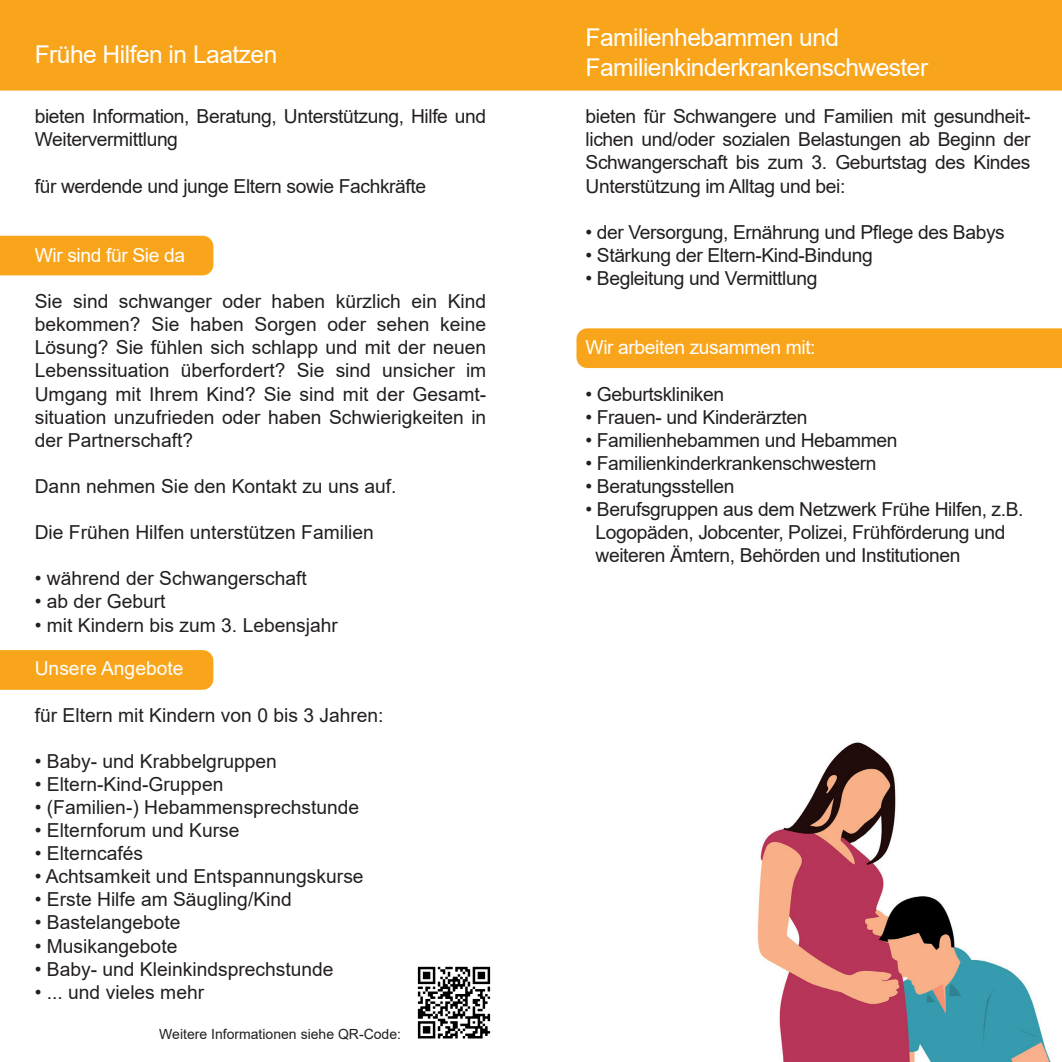
<style>
.page{position:relative;width:1062px;height:1062px;background:#fff}
.page>*{position:absolute;margin:0;border:0;box-sizing:border-box;transform-origin:0 0}
.t1{font:24.5px/29.4px "Arial";letter-spacing:-.02em;color:#fff}
.t2{font:19.25px/23.1px "Arial";letter-spacing:-.02em;color:#231f20}
.t3{font:19.25px "Arial";color:#231f20}
.t4{font:19.25px "Arial";letter-spacing:-.02em;color:#fff}
.t5{font:19.25px "Arial";color:#fff}
.t6{font:14px "Arial";color:#231f20}
</style>
<div class="page">
<div style="left:576px;top:328px;width:486px;height:40px;background:#f9a51b"></div>
<div style="left:0;top:650px;width:213px;height:40px;background:#f9a51b"></div>
<div style="left:0;top:236px;width:213px;height:39px;background:#f9a51b"></div>
<div style="left:0;top:0;width:1062px;height:91px;background:#f9a51b"></div>
<img style="left:757px;top:742px;width:294px;height:320px">
<img style="left:417px;top:966px;width:74px;height:73px">
<p class="t1" style="left:35px;top:39px;width:244px">Frühe Hilfen in Laatzen</p>
<p class="t2" style="left:35px;top:105px;width:453px">bieten Information, Beratung, Unterstützung, Hilfe und<br>Weitervermittlung</p>
<p class="t2" style="left:35px;top:174px;width:393px">für werdende und junge Eltern sowie Fachkräfte</p>
<p class="t4" style="left:35px;top:242px;width:152px">Wir sind für Sie da</p>
<p class="t2" style="left:35px;top:290px;width:453px;text-align:justify">Sie sind schwanger oder haben kürzlich ein Kind bekommen? Sie haben Sorgen oder sehen keine Lösung? Sie fühlen sich schlapp und mit der neuen Lebenssituation überfordert? Sie sind unsicher im Umgang mit Ihrem Kind? Sie sind mit der Gesamt&shy;situation unzufrieden oder haben Schwierigkeiten in der Partnerschaft?</p>
<p class="t3" style="left:35px;top:473px;width:363px">Dann nehmen Sie den Kontakt zu uns auf.</p>
<p class="t3" style="left:35px;top:519px;width:341px">Die Frühen Hilfen unterstützen Familien</p>
<p class="t3" style="left:35px;top:565px;width:274px">• während der Schwangerschaft</p>
<p class="t3" style="left:35px;top:588px;width:132px">• ab der Geburt</p>
<p class="t3" style="left:35px;top:611px;width:305px">• mit Kindern bis zum 3. Lebensjahr</p>
<p class="t5" style="left:35px;top:655px;width:150px">Unsere Angebote</p>
<p class="t3" style="left:35px;top:701px;width:350px">für Eltern mit Kindern von 0 bis 3 Jahren:</p>
<p class="t3" style="left:35px;top:747px;width:244px">• Baby- und Krabbelgruppen</p>
<p class="t3" style="left:35px;top:771px;width:190px">• Eltern-Kind-Gruppen</p>
<p class="t3" style="left:35px;top:794px;width:326px">• (Familien-) Hebammensprechstunde</p>
<p class="t3" style="left:35px;top:817px;width:206px">• Elternforum und Kurse</p>
<p class="t3" style="left:35px;top:840px;width:110px">• Elterncafés</p>
<p class="t3" style="left:35px;top:863px;width:330px">• Achtsamkeit und Entspannungskurse</p>
<p class="t3" style="left:35px;top:886px;width:259px">• Erste Hilfe am Säugling/Kind</p>
<p class="t3" style="left:35px;top:909px;width:147px">• Bastelangebote</p>
<p class="t3" style="left:35px;top:932px;width:144px">• Musikangebote</p>
<p class="t3" style="left:35px;top:955px;width:300px">• Baby- und Kleinkindsprechstunde</p>
<p class="t3" style="left:35px;top:978px;width:171px">• ... und vieles mehr</p>
<p class="t6" style="left:159px;top:1024px;width:243px">Weitere Informationen siehe QR-Code:</p>
<p class="t1" style="left:585px;top:23px;width:344px">Familienhebammen und<br>Familienkinderkrankenschwester</p>
<p class="t2" style="left:585px;top:105px;width:446px;text-align:justify">bieten für Schwangere und Familien mit gesundheit&shy;lichen und/oder sozialen Belastungen ab Beginn der Schwangerschaft bis zum 3. Geburtstag des Kindes Unterstützung im Alltag und bei:</p>
<p class="t2" style="left:585px;top:220px;width:421px">• der Versorgung, Ernährung und Pflege des Babys</p>
<p class="t2" style="left:585px;top:243px;width:289px">• Stärkung der Eltern-Kind-Bindung</p>
<p class="t2" style="left:585px;top:266px;width:233px">• Begleitung und Vermittlung</p>
<p class="t4" style="left:585px;top:334px;width:231px">Wir arbeiten zusammen mit:</p>
<p class="t2" style="left:585px;top:382px;width:140px">• Geburtskliniken</p>
<p class="t2" style="left:585px;top:405px;width:223px">• Frauen- und Kinderärzten</p>
<p class="t2" style="left:585px;top:428px;width:313px">• Familienhebammen und Hebammen</p>
<p class="t2" style="left:585px;top:451px;width:292px">• Familienkinderkrankenschwestern</p>
<p class="t2" style="left:585px;top:474px;width:150px">• Beratungsstellen</p>
<p class="t2" style="left:595px;top:497px;width:429px;text-indent:-10px">• Berufsgruppen aus dem Netzwerk Frühe Hilfen, z.B.<br>Logopäden, Jobcenter, Polizei, Frühförderung und weiteren Ämtern, Behörden und Institutionen</p>
</div>
